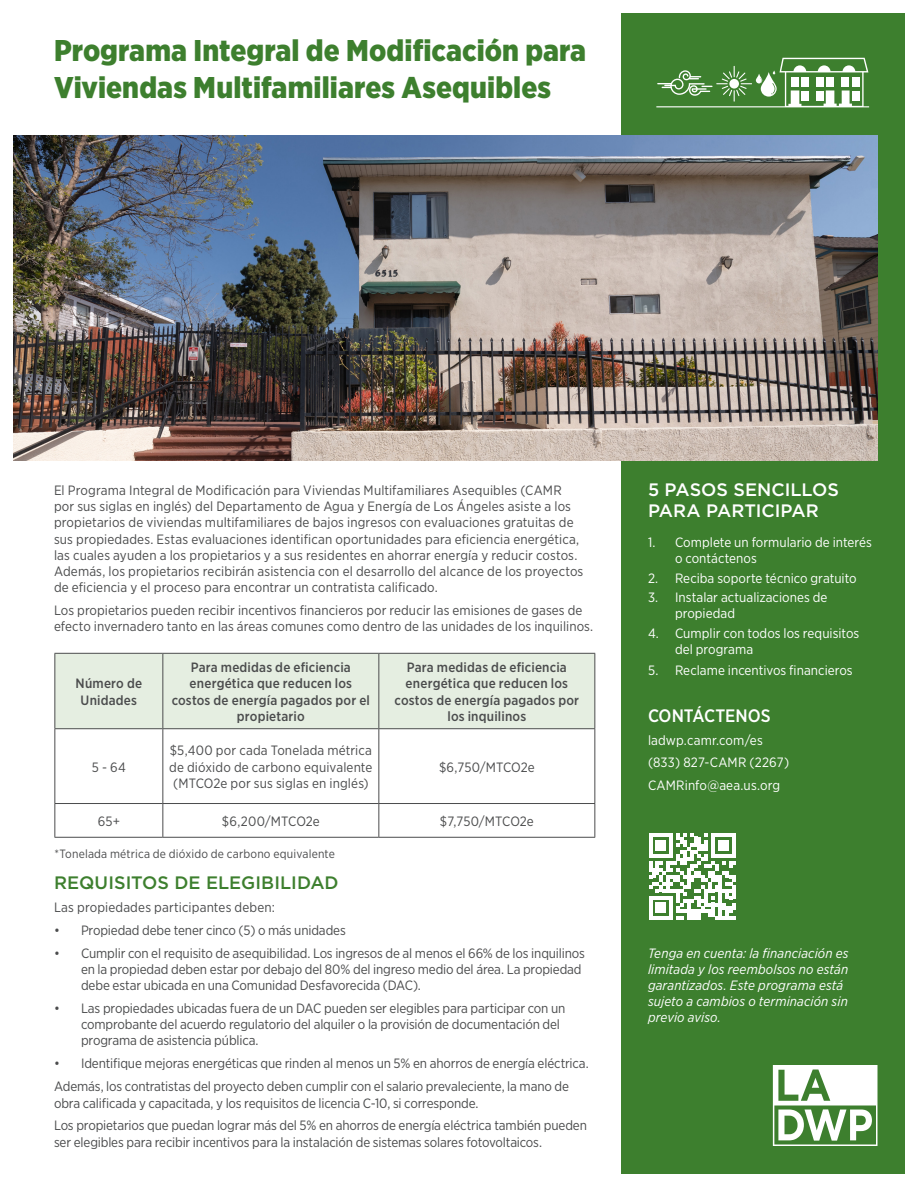
<style>
.page{position:relative;width:918px;height:1188px;background:#fff}
.page>*{position:absolute;margin:0;border:0;box-sizing:border-box;transform-origin:0 0}
.t1{font:900 30px/37.5px "Gotham Narrow";letter-spacing:.005em;color:#3d7f2e}
.t2{font:500 18px/21.6px "Gotham";letter-spacing:-.005em;color:#fff}
.t3{font:500 18px "Gotham";letter-spacing:.005em;color:#3d7f2e}
.t4{font:500 18px "Gotham Narrow";letter-spacing:-.005em;color:#fff}
.t5{font:13.5px/16.2px "Gotham Narrow";letter-spacing:-.005em;color:#4b4c4d}
.t6{font:13.5px/16.2px "Gotham Narrow";letter-spacing:.005em;color:#fff}
.t7{font:500 13.5px/16.2px "Gotham Narrow";letter-spacing:.015em;color:#4b4c4d;text-align:center}
.t8{font:italic 13.5px/16.2px "Gotham Narrow";letter-spacing:.01em;color:#fff}
.t9{font:12px "Gotham Narrow";letter-spacing:.015em;color:#4b4c4d}
</style>
<div class="page">
<div style="left:621px;top:14px;width:283px;height:1160px;background:#3d7f2e"></div>
<svg style="left:773px;top:1065px;width:105px;height:81px"></svg>
<img style="left:14px;top:135px;width:864px;height:325px">
<svg style="left:649px;top:833px;width:87px;height:87px"></svg>
<svg style="left:656px;top:58px;width:213px;height:49px"></svg>
<div style="left:801px;top:78px;width:8px;height:9px;background:#fff"></div>
<div style="left:791px;top:78px;width:8px;height:9px;background:#fff"></div>
<div style="left:816px;top:78px;width:7px;height:9px;background:#fff"></div>
<div style="left:801px;top:91px;width:8px;height:10px;background:#fff"></div>
<div style="left:852px;top:78px;width:7px;height:9px;background:#fff"></div>
<div style="left:842px;top:78px;width:7px;height:9px;background:#fff"></div>
<div style="left:852px;top:91px;width:7px;height:10px;background:#fff"></div>
<div style="left:816px;top:91px;width:7px;height:10px;background:#fff"></div>
<div style="left:826px;top:78px;width:8px;height:9px;background:#fff"></div>
<div style="left:55px;top:654px;width:539px;height:74px;background:#e5eee1"></div>
<hr style="left:54px;top:653px;width:109px;height:1px;background:#4b4c4d">
<hr style="left:54px;top:654px;width:1px;height:74px;background:#4b4c4d">
<hr style="left:163px;top:653px;width:216px;height:1px;background:#4b4c4d">
<hr style="left:162px;top:654px;width:1px;height:74px;background:#4b4c4d">
<hr style="left:379px;top:653px;width:216px;height:1px;background:#4b4c4d">
<hr style="left:378px;top:654px;width:1px;height:74px;background:#4b4c4d">
<hr style="left:594px;top:654px;width:1px;height:74px;background:#4b4c4d">
<hr style="left:54px;top:728px;width:109px;height:1px;background:#4b4c4d">
<hr style="left:54px;top:729px;width:1px;height:74px;background:#4b4c4d">
<hr style="left:163px;top:728px;width:216px;height:1px;background:#4b4c4d">
<hr style="left:162px;top:729px;width:1px;height:74px;background:#4b4c4d">
<hr style="left:379px;top:728px;width:216px;height:1px;background:#4b4c4d">
<hr style="left:378px;top:729px;width:1px;height:74px;background:#4b4c4d">
<hr style="left:594px;top:729px;width:1px;height:74px;background:#4b4c4d">
<hr style="left:54px;top:803px;width:109px;height:1px;background:#4b4c4d">
<hr style="left:54px;top:804px;width:1px;height:33px;background:#4b4c4d">
<hr style="left:163px;top:803px;width:216px;height:1px;background:#4b4c4d">
<hr style="left:162px;top:804px;width:1px;height:33px;background:#4b4c4d">
<hr style="left:379px;top:803px;width:216px;height:1px;background:#4b4c4d">
<hr style="left:378px;top:804px;width:1px;height:33px;background:#4b4c4d">
<hr style="left:594px;top:804px;width:1px;height:33px;background:#4b4c4d">
<hr style="left:54px;top:837px;width:109px;height:1px;background:#4b4c4d">
<hr style="left:163px;top:837px;width:216px;height:1px;background:#4b4c4d">
<hr style="left:379px;top:837px;width:216px;height:1px;background:#4b4c4d">
<h1 class="t1" style="left:54px;top:31px;width:534px">Programa Integral de Modificación para<br>Viviendas Multifamiliares Asequibles</h1>
<p class="t5" style="left:54px;top:482px;width:531px">El Programa Integral de Modificación para Viviendas Multifamiliares Asequibles (CAMR por sus siglas en inglés) del Departamento de Agua y Energía de Los Ángeles asiste a los propietarios de viviendas multifamiliares de bajos ingresos con evaluaciones gratuitas de sus propiedades. Estas evaluaciones identifican oportunidades para eficiencia energética, las cuales ayuden a los propietarios y a sus residentes en ahorrar energía y reducir costos.<br>Además, los propietarios recibirán asistencia con el desarrollo del alcance de los proyectos de eficiencia y el proceso para encontrar un contratista calificado.</p>
<p class="t5" style="left:54px;top:602px;width:541px">Los propietarios pueden recibir incentivos financieros por reducir las emisiones de gases de efecto invernadero tanto en las áreas comunes como dentro de las unidades de los inquilinos.</p>
<p class="t7" style="left:76px;top:675px;width:68px">Número de<br>Unidades</p>
<p class="t5" style="left:92px;top:758px;width:36px">5 - 64</p>
<p class="t7" style="left:172px;top:659px;width:200px">Para medidas de eficiencia energética que reducen los costos de energía pagados por el propietario</p>
<p class="t7" style="left:395px;top:659px;width:186px">Para medidas de eficiencia energética que reducen los costos de energía pagados por los inquilinos</p>
<p class="t5" style="left:169px;top:742px;width:205px;text-align:justify">$5,400 por cada Tonelada métrica de dióxido de carbono equivalente (MTCO2e por sus siglas en inglés)</p>
<p class="t5" style="left:439px;top:758px;width:97px">$6,750/MTCO2e</p>
<p class="t5" style="left:98px;top:813px;width:24px">65+</p>
<p class="t5" style="left:222px;top:813px;width:99px">$6,200/MTCO2e</p>
<p class="t5" style="left:440px;top:813px;width:95px">$7,750/MTCO2e</p>
<p class="t9" style="left:54px;top:846px;width:282px">*Tonelada métrica de dióxido de carbono equivalente</p>
<h2 class="t3" style="left:54px;top:871px;width:286px">REQUISITOS DE ELEGIBILIDAD</h2>
<p class="t5" style="left:54px;top:899px;width:222px">Las propiedades participantes deben:</p>
<p class="t5" style="left:54px;top:922px;width:293px">• Propiedad debe tener cinco (5) o más unidades</p>
<p class="t5" style="left:81px;top:945px;width:505px;text-indent:-27px">• Cumplir con el requisito de asequibilidad. Los ingresos de al menos el 66% de los inquilinos en la propiedad deben estar por debajo del 80% del ingreso medio del área. La propiedad debe estar ubicada en una Comunidad Desfavorecida (DAC).</p>
<p class="t5" style="left:81px;top:1000px;width:486px;text-indent:-27px">• Las propiedades ubicadas fuera de un DAC pueden ser elegibles para participar con un comprobante del acuerdo regulatorio del alquiler o la provisión de documentación del programa de asistencia pública.</p>
<p class="t5" style="left:54px;top:1052px;width:536px;line-height:23px">• Identifique mejoras energéticas que rinden al menos un 5% en ahorros de energía eléctrica.<br>Además, los contratistas del proyecto deben cumplir con el salario prevaleciente, la mano de</p>
<p class="t5" style="left:54px;top:1091px;width:535px;line-height:23px">obra calificada y capacitada, y los requisitos de licencia C-10, si corresponde.<br>Los propietarios que puedan lograr más del 5% en ahorros de energía eléctrica también pueden</p>
<p class="t5" style="left:54px;top:1134px;width:490px">ser elegibles para recibir incentivos para la instalación de sistemas solares fotovoltaicos.</p>
<h2 class="t2" style="left:648px;top:478px;width:192px">5 PASOS SENCILLOS<br>PARA PARTICIPAR</h2>
<p class="t6" style="left:675px;top:534px;width:199px;text-indent:-27px">1. Complete un formulario de interés o contáctenos</p>
<p class="t6" style="left:648px;top:569px;width:210px">2. Reciba soporte técnico gratuito</p>
<p class="t6" style="left:675px;top:589px;width:154px;text-indent:-27px">3. Instalar actualizaciones de propiedad</p>
<p class="t6" style="left:675px;top:625px;width:186px;text-indent:-27px">4. Cumplir con todos los requisitos del programa</p>
<p class="t6" style="left:648px;top:662px;width:206px">5. Reclame incentivos financieros</p>
<h2 class="t4" style="left:648px;top:704px;width:124px">CONTÁCTENOS</h2>
<p class="t6" style="left:648px;top:728px;width:143px;line-height:23px">ladwp.camr.com/es (833) 827-CAMR (2267)<br>CAMRinfo@aea.us.org</p>
<p class="t8" style="left:648px;top:945px;width:202px">Tenga en cuenta: la financiación es limitada y los reembolsos no están garantizados. Este programa está sujeto a cambios o terminación sin previo aviso.</p>
</div>
